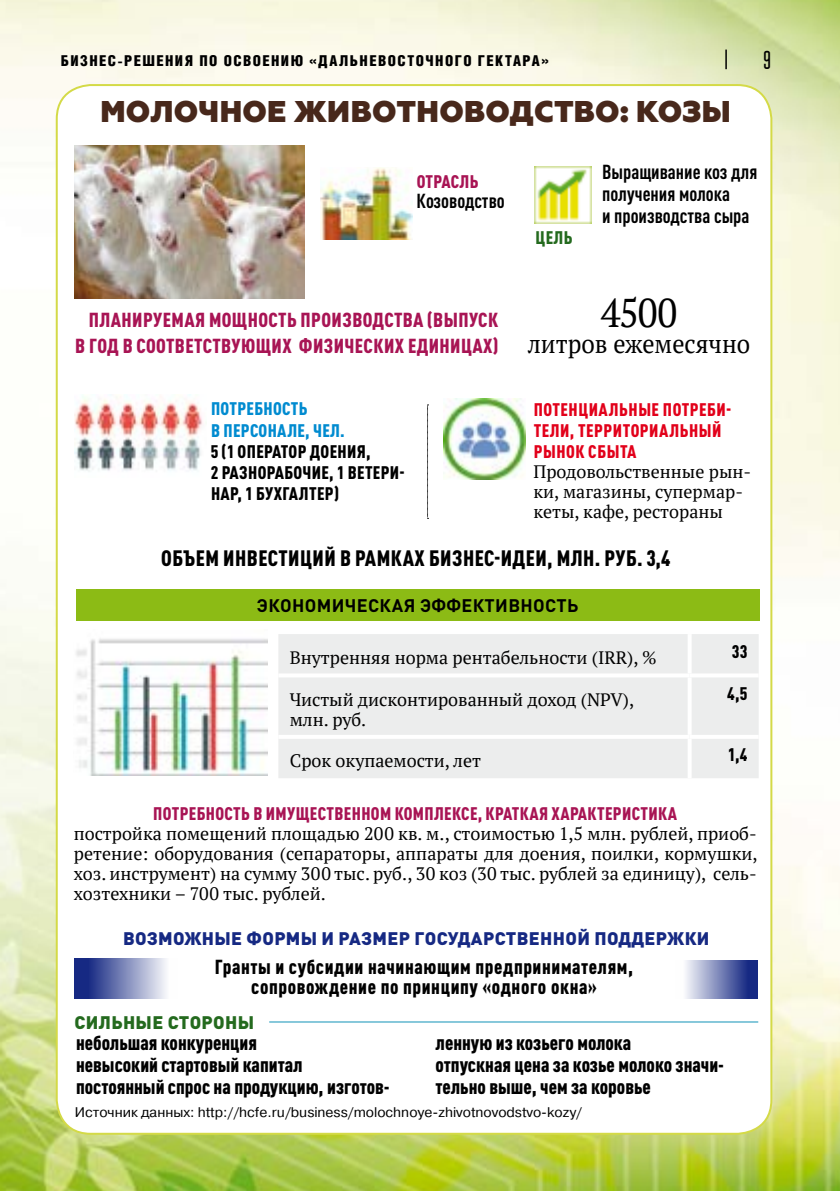
<style>
.page{position:relative;width:840px;height:1191px;background:#fff}
.page>*{position:absolute;margin:0;border:0;box-sizing:border-box;transform-origin:0 0}
.t1{font:40px "PT Serif";color:#000;scale:.93 1}
.t2{font:800 30px "Geometria";letter-spacing:.01em;color:#48281b}
.t3{font:26px "PT Serif";color:#000;scale:.93 1}
.t4{font:26px "Bravo RG";color:#000}
.t5{font:900 condensed 22px "DIN Pro";letter-spacing:.02em;color:#000}
.t6{font:900 condensed 20px/22px "DIN Pro";color:#000}
.t7{font:900 condensed 20px/26px "DIN Pro";letter-spacing:.02em;color:#a81454;text-align:right}
.t8{font:900 condensed 20px/20px "DIN Pro";letter-spacing:.03em;color:#000;text-align:center}
.t9{font:700 condensed 20px/22px "DIN Pro";color:#000}
.t10{font:18px/20px "PT Serif";color:#000}
.t11{font:900 condensed 18px/21px "DIN Pro";letter-spacing:.02em;color:#000}
.t12{font:900 condensed 18px "DIN Pro";letter-spacing:.02em;color:#a81454}
.t13{font:900 condensed 18px/21px "DIN Pro";letter-spacing:.03em;color:#e2001a}
.t14{font:900 18px "DIN Pro";letter-spacing:.02em;color:#162983}
.t15{font:900 condensed 18px/21px "DIN Pro";letter-spacing:.02em;color:#008bd0}
.t16{font:700 18px "DIN Pro";letter-spacing:.02em;color:#000}
.t17{font:900 18px "DIN Pro";letter-spacing:.02em;color:#246a1e}
.t18{font:900 condensed 18px "DIN Pro";color:#246a1e}
.t19{font:15px "Helios Cond Black C";letter-spacing:.095em;color:#000}
.t20{font:14px "Pragmatica";color:#000}
</style>
<div class="page">
<img style="left:0;top:0;width:839px;height:1191px">
<svg style="left:725px;top:50px;width:1px;height:19px"></svg>
<div style="left:57px;top:85px;width:714px;height:1048px;background:#fff;border-radius:34px"></div>
<svg style="left:74px;top:958px;width:92px;height:40px;background:#737fb4"></svg>
<div style="left:675px;top:960px;width:82px;height:38px;background:linear-gradient(to right,#fff,#031879)"></div>
<img style="left:74px;top:395px;width:129px;height:77px">
<img style="left:443px;top:399px;width:81px;height:81px">
<img style="left:75px;top:145px;width:229px;height:153px">
<img style="left:76px;top:638px;width:191px;height:137px">
<img style="left:320px;top:168px;width:92px;height:71px">
<img style="left:534px;top:167px;width:56px;height:56px">
<div style="left:278px;top:634px;width:480px;height:144px;background:#eceded"></div>
<svg style="left:687px;top:634px;width:4px;height:39px"></svg>
<hr style="left:278px;top:673px;width:411px;height:4px;background:#fff">
<hr style="left:689px;top:673px;width:69px;height:4px;background:#fff">
<svg style="left:687px;top:677px;width:4px;height:58px"></svg>
<hr style="left:278px;top:735px;width:411px;height:4px;background:#fff">
<hr style="left:689px;top:735px;width:69px;height:4px;background:#fff">
<svg style="left:687px;top:739px;width:4px;height:39px"></svg>
<div style="left:76px;top:590px;width:683px;height:31px;background:#8cbb15"></div>
<hr style="left:269px;top:1021px;width:488px;height:1px;background:#1092b7">
<svg style="left:427px;top:404px;width:1px;height:115px"></svg>
<p class="t19" style="left:61px;top:52px;width:489px">БИЗНЕС-РЕШЕНИЯ ПО ОСВОЕНИЮ «ДАЛЬНЕВОСТОЧНОГО ГЕКТАРА»</p>
<h3 class="t4" style="left:762px;top:46px;width:9px">9</h3>
<h2 class="t2" style="left:100px;top:93px;width:631px">МОЛОЧНОЕ ЖИВОТНОВОДСТВО: КОЗЫ</h2>
<p class="t12" style="left:416px;top:168px;width:63px">ОТРАСЛЬ</p>
<p class="t9" style="left:416px;top:188px;width:90px">Козоводство</p>
<p class="t7" style="left:75px;top:305px;width:424px">ПЛАНИРУЕМАЯ МОЩНОСТЬ ПРОИЗВОДСТВА (ВЫПУСК<br>В ГОД В СООТВЕТСТВУЮЩИХ ФИЗИЧЕСКИХ ЕДИНИЦАХ)</p>
<p class="t15" style="left:211px;top:397px;width:135px">ПОТРЕБНОСТЬ<br>В ПЕРСОНАЛЕ, ЧЕЛ.</p>
<p class="t11" style="left:211px;top:439px;width:195px">5 (1 ОПЕРАТОР ДОЕНИЯ,<br>2 РАЗНОРАБОЧИЕ, 1 ВЕТЕРИ-<br>НАР, 1 БУХГАЛТЕР)</p>
<p class="t18" style="left:535px;top:224px;width:38px">ЦЕЛЬ</p>
<p class="t9" style="left:602px;top:160px;width:157px">Выращивание коз для получения молока<br>и производства сыра</p>
<h1 class="t1" style="left:600px;top:287px;width:84px">4500</h1>
<h3 class="t3" style="left:527px;top:327px;width:241px">литров ежемесячно</h3>
<p class="t13" style="left:533px;top:397px;width:199px">ПОТЕНЦИАЛЬНЫЕ ПОТРЕБИ-<br>ТЕЛИ, ТЕРРИТОРИАЛЬНЫЙ<br>РЫНОК СБЫТА</p>
<p class="t10" style="left:533px;top:461px;width:219px">Продовольственные рын&shy;ки, магазины, супермар&shy;кеты, кафе, рестораны</p>
<p class="t5" style="left:161px;top:541px;width:510px">ОБЪЕМ ИНВЕСТИЦИЙ В РАМКАХ БИЗНЕС-ИДЕИ, МЛН. РУБ. 3,4</p>
<p class="t16" style="left:257px;top:591px;width:323px">ЭКОНОМИЧЕСКАЯ ЭФФЕКТИВНОСТЬ</p>
<p class="t10" style="left:289px;top:647px;width:368px">Внутренняя норма рентабельности (IRR), %</p>
<p class="t11" style="left:731px;top:639px;width:17px">33</p>
<p class="t10" style="left:289px;top:689px;width:345px">Чистый дисконтированный доход (NPV), млн. руб.</p>
<p class="t11" style="left:726px;top:681px;width:22px">4,5</p>
<p class="t10" style="left:289px;top:750px;width:193px">Срок окупаемости, лет</p>
<p class="t11" style="left:727px;top:742px;width:21px">1,4</p>
<p class="t12" style="left:153px;top:799px;width:525px">ПОТРЕБНОСТЬ В ИМУЩЕСТВЕННОМ КОМПЛЕКСЕ, КРАТКАЯ ХАРАКТЕРИСТИКА</p>
<p class="t10" style="left:74px;top:823px;width:685px;text-align:justify">постройка помещений площадью 200 кв. м., стоимостью 1,5 млн. рублей, приоб&shy;ретение: оборудования (сепараторы, аппараты для доения, поилки, кормушки, хоз. инструмент) на сумму 300 тыс. руб., 30 коз (30 тыс. рублей за единицу), сель&shy;хозтехники – 700 тыс. рублей.</p>
<p class="t14" style="left:123px;top:922px;width:587px">ВОЗМОЖНЫЕ ФОРМЫ И РАЗМЕР ГОСУДАРСТВЕННОЙ ПОДДЕРЖКИ</p>
<p class="t8" style="left:215px;top:954px;width:419px">Гранты и субсидии начинающим предпринимателям, сопровождение по принципу «одного окна»</p>
<p class="t17" style="left:74px;top:1006px;width:181px">СИЛЬНЫЕ СТОРОНЫ</p>
<p class="t6" style="left:76px;top:1030px;width:315px">небольшая конкуренция<br>невысокий стартовый капитал постоянный спрос на продукцию, изготов-</p>
<p class="t6" style="left:435px;top:1030px;width:290px">ленную из козьего молока<br>отпускная цена за козье молоко значи&shy;тельно выше, чем за коровье</p>
<p class="t20" style="left:75px;top:1104px;width:508px">Источник данных: http://hcfe.ru/business/molochnoye-zhivotnovodstvo-kozy/</p>
</div>
